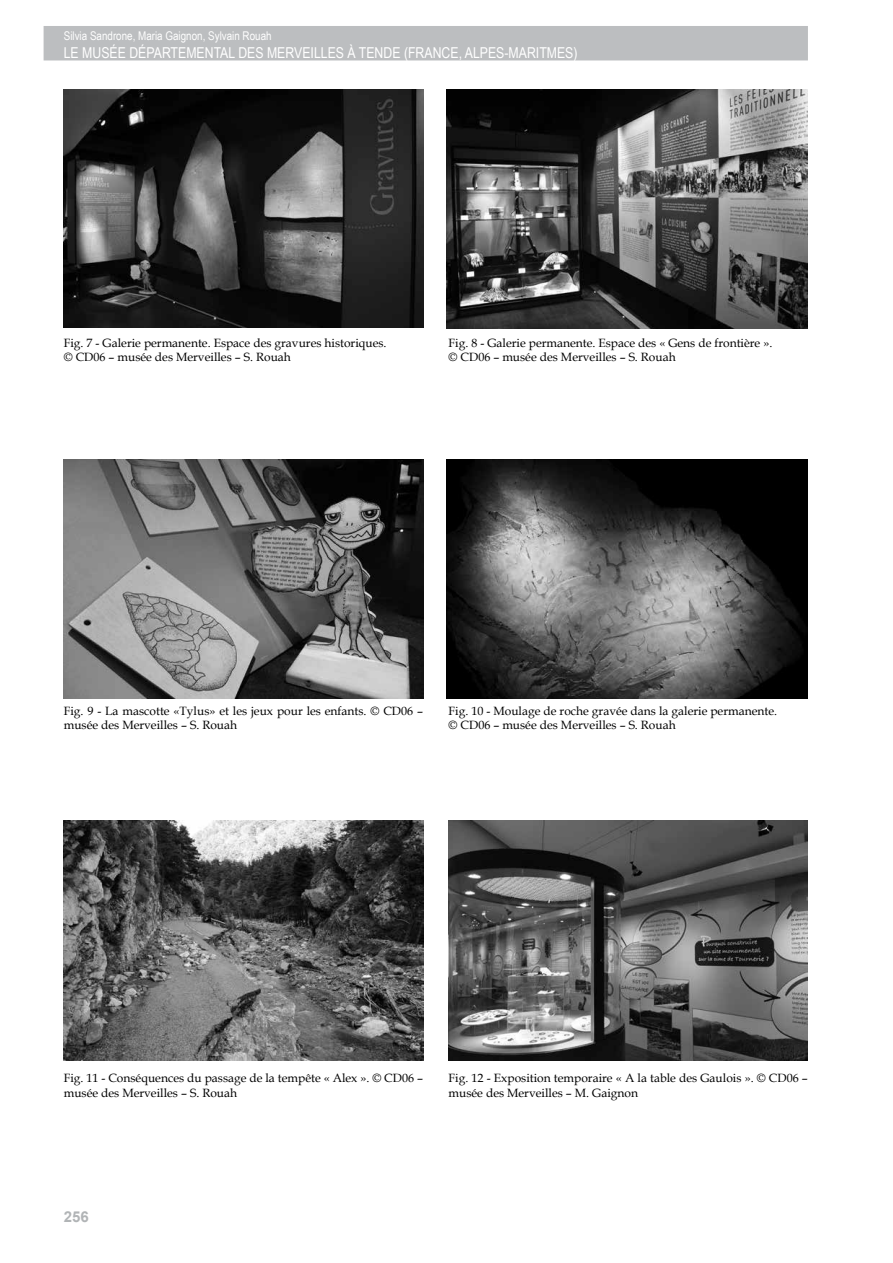
<style>
.page{position:relative;width:893px;height:1263px;background:#fff}
.page>*{position:absolute;margin:0;border:0;box-sizing:border-box;transform-origin:0 0}
.t1{font:15px "Arial Narrow";color:#fff}
.t2{font:700 15px "Arial";color:#b1b4b6}
.t3{font:12px/14.4px "Book Antiqua";color:#000}
.t4{font:12px "Arial Narrow";color:#fff}
</style>
<div class="page">
<div style="left:44px;top:26px;width:764px;height:34px;background:#bcbec0"></div>
<img style="left:64px;top:89px;width:359px;height:238px">
<img style="left:446px;top:89px;width:362px;height:240px">
<img style="left:64px;top:459px;width:359px;height:240px">
<img style="left:446px;top:459px;width:362px;height:240px">
<img style="left:64px;top:821px;width:359px;height:239px">
<img style="left:449px;top:821px;width:359px;height:239px">
<p class="t4" style="left:64px;top:27px;width:209px">Silvia Sandrone, Maria Gaignon, Sylvain Rouah</p>
<p class="t1" style="left:64px;top:41px;width:515px">LE MUSÉE DÉPARTEMENTAL DES MERVEILLES À TENDE (FRANCE, ALPES-MARITMES)</p>
<p class="t3" style="left:64px;top:335px;width:324px">Fig. 7 - Galerie permanente. Espace des gravures historiques. © CD06 – musée des Merveilles – S. Rouah</p>
<p class="t3" style="left:449px;top:335px;width:325px">Fig. 8 - Galerie permanente. Espace des « Gens de frontière ». © CD06 – musée des Merveilles – S. Rouah</p>
<p class="t3" style="left:64px;top:703px;width:361px">Fig. 9 - La mascotte «Tylus» et les jeux pour les enfants. © CD06 – musée des Merveilles – S. Rouah</p>
<p class="t3" style="left:449px;top:703px;width:330px">Fig. 10 - Moulage de roche gravée dans la galerie permanente. © CD06 – musée des Merveilles – S. Rouah</p>
<p class="t3" style="left:64px;top:1071px;width:361px">Fig. 11 - Conséquences du passage de la tempête « Alex ». © CD06 – musée des Merveilles – S. Rouah</p>
<p class="t3" style="left:449px;top:1071px;width:361px">Fig. 12 - Exposition temporaire « A la table des Gaulois ». © CD06 – musée des Merveilles – M. Gaignon</p>
<p class="t2" style="left:64px;top:1206px;width:27px">256</p>
</div>
